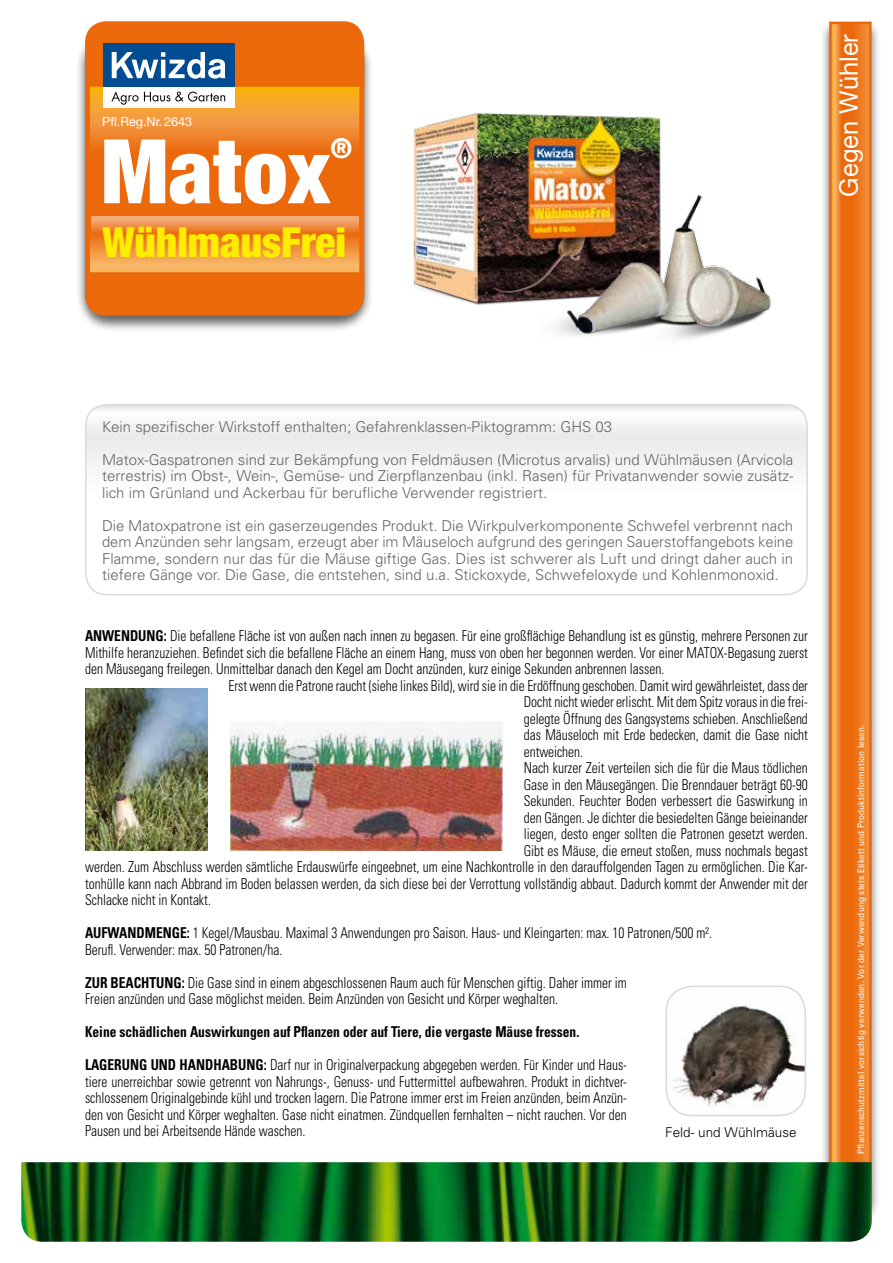
<style>
.page{position:relative;width:893px;height:1263px;background:#fff}
.page>*{position:absolute;margin:0;border:0;box-sizing:border-box;transform-origin:0 0}
.t1{font:900 condensed 89.25px "Helvetica Neue";color:#fff}
.t2{font:900 condensed 41.25px "Helvetica Neue";color:#ffed00}
.t3{font:900 condensed 27.3px "Helvetica Neue";color:#fff}
.t4{font:25.5px "Helvetica Neue";color:#fff}
.t5{font:300 condensed 15px/16.5px "Univers";color:#000;scale:.9 1}
.t6{font:300 15px/16.5px "Univers";color:#646567;text-align:justify}
.t7{font:700 condensed 15px "Univers";color:#000;scale:.9 1}
.t8{font:300 13.5px "Univers";color:#000}
.t9{font:12.6px "Helvetica Neue";color:#fff}
.t10{font:9px "Univers";letter-spacing:.02em;color:#fff;scale:.9 1}
.s1{font-weight:700}
</style>
<div class="page">
<img style="left:413px;top:112px;width:248px;height:193px">
<div style="left:820px;top:21px;width:61px;height:1207px;background:#000;opacity:.6"></div>
<svg style="left:828px;top:21px;width:47px;height:1191px;background:#e98230"></svg>
<svg style="left:88px;top:407px;width:719px;height:188px"></svg>
<div style="left:85px;top:404px;width:723px;height:191px;border:2px solid #d9dadb;border-radius:21px"></div>
<img style="left:21px;top:1162px;width:851px;height:80px">
<img style="left:668px;top:988px;width:137px;height:127px">
<div style="left:665px;top:985px;width:141px;height:131px;border:2px solid #d9dadb;border-radius:26px"></div>
<img style="left:538px;top:179px;width:233px;height:160px">
<div style="left:76px;top:30px;width:298px;height:303px;background:#000;opacity:.6"></div>
<svg style="left:91px;top:105px;width:267px;height:167px;background:#ee8026"></svg>
<div style="left:85px;top:31px;width:279px;height:284px;border:5px solid #eb690b;border-radius:23px"></div>
<div style="left:85px;top:272px;width:279px;height:44px;background:#eb690b"></div>
<svg style="left:91px;top:216px;width:267px;height:22px;background:#ef8b42"></svg>
<div style="left:103px;top:87px;width:131px;height:20px;background:#fff"></div>
<svg style="left:85px;top:21px;width:279px;height:84px;background:#c0814c"></svg>
<img style="left:230px;top:728px;width:272px;height:122px">
<img style="left:85px;top:689px;width:122px;height:161px">
<p class="t9" style="left:102px;top:114px;width:91px">Pfl.Reg.Nr. 2643</p>
<h1 class="t1" style="left:101px;top:116px;width:231px">Matox</h1>
<h3 class="t3" style="left:331px;top:131px;width:23px">®</h3>
<h2 class="t2" style="left:102px;top:217px;width:245px">WühlmausFrei</h2>
<h3 class="t4" style="left:833px;top:196px;width:164px;rotate:-90deg">Gegen Wühler</h3>
<p class="t6" style="left:102px;top:418px;width:512px">Kein spezifischer Wirkstoff enthalten; Gefahrenklassen-Piktogramm: GHS 03</p>
<p class="t6" style="left:102px;top:451px;width:693px">Matox-Gaspatronen sind zur Bekämpfung von Feldmäusen (Microtus arvalis) und Wühlmäusen (Arvicola terrestris) im Obst-, Wein-, Gemüse- und Zierpflanzenbau (inkl. Rasen) für Privatanwender sowie zusätz&shy;lich im Grünland und Ackerbau für berufliche Verwender registriert.</p>
<p class="t6" style="left:102px;top:517px;width:693px">Die Matoxpatrone ist ein gaserzeugendes Produkt. Die Wirkpulverkomponente Schwefel verbrennt nach dem Anzünden sehr langsam, erzeugt aber im Mäuseloch aufgrund des geringen Sauerstoffangebots keine Flamme, sondern nur das für die Mäuse giftige Gas. Dies ist schwerer als Luft und dringt daher auch in tiefere Gänge vor. Die Gase, die entstehen, sind u.a. Stickoxyde, Schwefeloxyde und Kohlenmonoxid.</p>
<p class="t5" style="left:85px;top:628px;width:805px"><span class="s1">ANWENDUNG:</span> Die befallene Fläche ist von außen nach innen zu begasen. Für eine großflächige Behandlung ist es günstig, mehrere Personen zur</p>
<p class="t5" style="left:85px;top:644px;width:805px">Mithilfe heranzuziehen. Befindet sich die befallene Fläche an einem Hang, muss von oben her begonnen werden. Vor einer MATOX-Begasung zuerst</p>
<p class="t5" style="left:85px;top:661px;width:645px">den Mäusegang freilegen. Unmittelbar danach den Kegel am Docht anzünden, kurz einige Sekunden anbrennen lassen.</p>
<p class="t5" style="left:229px;top:677px;width:645px">Erst wenn die Patrone raucht (siehe linkes Bild), wird sie in die Erdöffnung geschoben. Damit wird gewährleistet, dass der</p>
<p class="t5" style="left:524px;top:694px;width:317px">Docht nicht wieder erlischt. Mit dem Spitz voraus in die frei-</p>
<p class="t5" style="left:524px;top:710px;width:317px">gelegte Öffnung des Gangsystems schieben. Anschließend</p>
<p class="t5" style="left:524px;top:727px;width:317px">das Mäuseloch mit Erde bedecken, damit die Gase nicht</p>
<p class="t5" style="left:524px;top:743px;width:67px">entweichen.</p>
<p class="t5" style="left:524px;top:760px;width:317px">Nach kurzer Zeit verteilen sich die für die Maus tödlichen</p>
<p class="t5" style="left:524px;top:776px;width:317px">Gase in den Mäusegängen. Die Brenndauer beträgt 60-90</p>
<p class="t5" style="left:524px;top:793px;width:317px">Sekunden. Feuchter Boden verbessert die Gaswirkung in</p>
<p class="t5" style="left:524px;top:809px;width:317px">den Gängen. Je dichter die besiedelten Gänge beieinander</p>
<p class="t5" style="left:524px;top:826px;width:317px">liegen, desto enger sollten die Patronen gesetzt werden.</p>
<p class="t5" style="left:524px;top:842px;width:317px">Gibt es Mäuse, die erneut stoßen, muss nochmals begast</p>
<p class="t5" style="left:85px;top:859px;width:805px">werden. Zum Abschluss werden sämtliche Erdauswürfe eingeebnet, um eine Nachkontrolle in den darauffolgenden Tagen zu ermöglichen. Die Kar-</p>
<p class="t5" style="left:85px;top:875px;width:805px">tonhülle kann nach Abbrand im Boden belassen werden, da sich diese bei der Verrottung vollständig abbaut. Dadurch kommt der Anwender mit der</p>
<p class="t5" style="left:85px;top:892px;width:141px">Schlacke nicht in Kontakt.</p>
<p class="t5" style="left:85px;top:925px;width:698px"><span class="s1">AUFWANDMENGE:</span> 1 Kegel/Mausbau. Maximal 3 Anwendungen pro Saison. Haus- und Kleingarten: max. 10 Patronen/500 m².<br>Berufl. Verwender: max. 50 Patronen/ha.</p>
<p class="t5" style="left:85px;top:974px;width:604px"><span class="s1">ZUR BEACHTUNG:</span> Die Gase sind in einem abgeschlossenen Raum auch für Menschen giftig. Daher immer im<br>Freien anzünden und Gase möglichst meiden. Beim Anzünden von Gesicht und Körper weghalten.</p>
<p class="t7" style="left:85px;top:1023px;width:551px">Keine schädlichen Auswirkungen auf Pflanzen oder auf Tiere, die vergaste Mäuse fressen.</p>
<p class="t5" style="left:85px;top:1057px;width:604px;text-align:justify"><span class="s1">LAGERUNG UND HANDHABUNG:</span> Darf nur in Originalverpackung abgegeben werden. Für Kinder und Haus&shy;tiere unerreichbar sowie getrennt von Nahrungs-, Genuss- und Futtermittel aufbewahren. Produkt in dichtver&shy;schlossenem Originalgebinde kühl und trocken lagern. Die Patrone immer erst im Freien anzünden, beim Anzün&shy;den von Gesicht und Körper weghalten. Gase nicht einatmen. Zündquellen fernhalten – nicht rauchen. Vor den Pausen und bei Arbeitsende Hände waschen.</p>
<p class="t8" style="left:665px;top:1124px;width:133px">Feld- und Wühlmäuse</p>
<p class="t10" style="left:856px;top:1154px;width:478px;rotate:-90deg">Pflanzenschutzmittel vorsichtig verwenden. Vor der Verwendung stets Etikett und Produktinformation lesen.</p>
</div>
